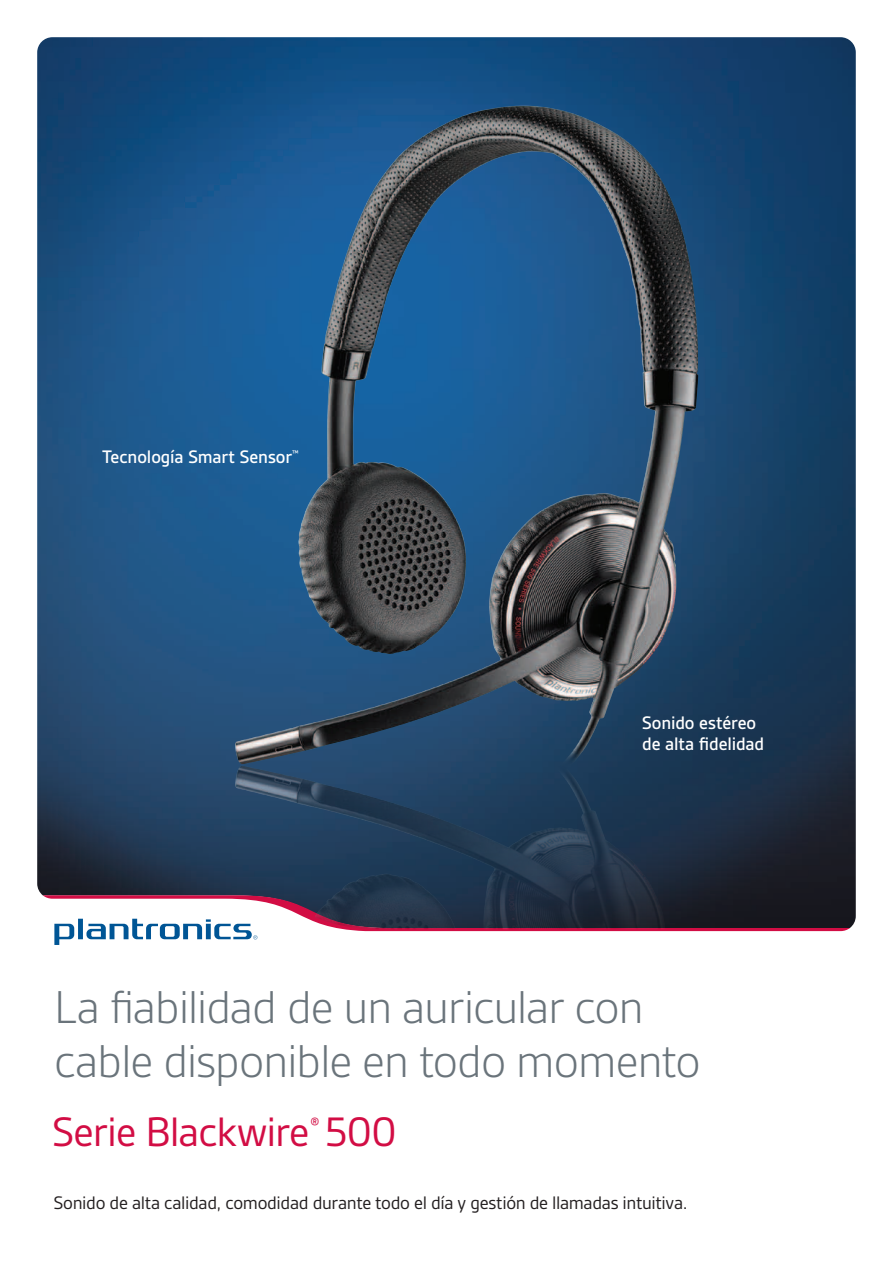
<style>
.page{position:relative;width:893px;height:1263px;background:#fff}
.page>*{position:absolute;margin:0;border:0;box-sizing:border-box;transform-origin:0 0}
.t1{font:300 49.5px/54px "Gesta";letter-spacing:-.03em;color:#6a747b}
.t2{font:44.25px "Gesta";letter-spacing:-.02em;color:#d20d44}
.t3{font:19.5px "Gesta";letter-spacing:-.02em;color:#231f20}
.t4{font:500 19.5px/21px "Gesta";letter-spacing:-.005em;color:#fff}
.t5{font:500 8.7px "Gesta";color:#fff}
</style>
<div class="page">
<img style="left:37px;top:37px;width:819px;height:891px">
<svg style="left:43px;top:895px;width:807px;height:50px"></svg>
<img style="left:298px;top:106px;width:341px;height:548px">
<img style="left:233px;top:684px;width:433px;height:245px">
<p class="t4" style="left:102px;top:446px;width:192px">Tecnología Smart Sensor</p>
<p class="t5" style="left:292px;top:448px;width:8px">™</p>
<p class="t4" style="left:642px;top:712px;width:124px">Sonido estéreo de alta fidelidad</p>
<h1 class="t1" style="left:54px;top:979px;width:648px">La fiabilidad de un auricular con cable disponible en todo momento</h1>
<h2 class="t2" style="left:53px;top:1107px;width:346px">Serie Blackwire<sup>®</sup> 500</h2>
<p class="t3" style="left:54px;top:1191px;width:635px">Sonido de alta calidad, comodidad durante todo el día y gestión de llamadas intuitiva.</p>
</div>
